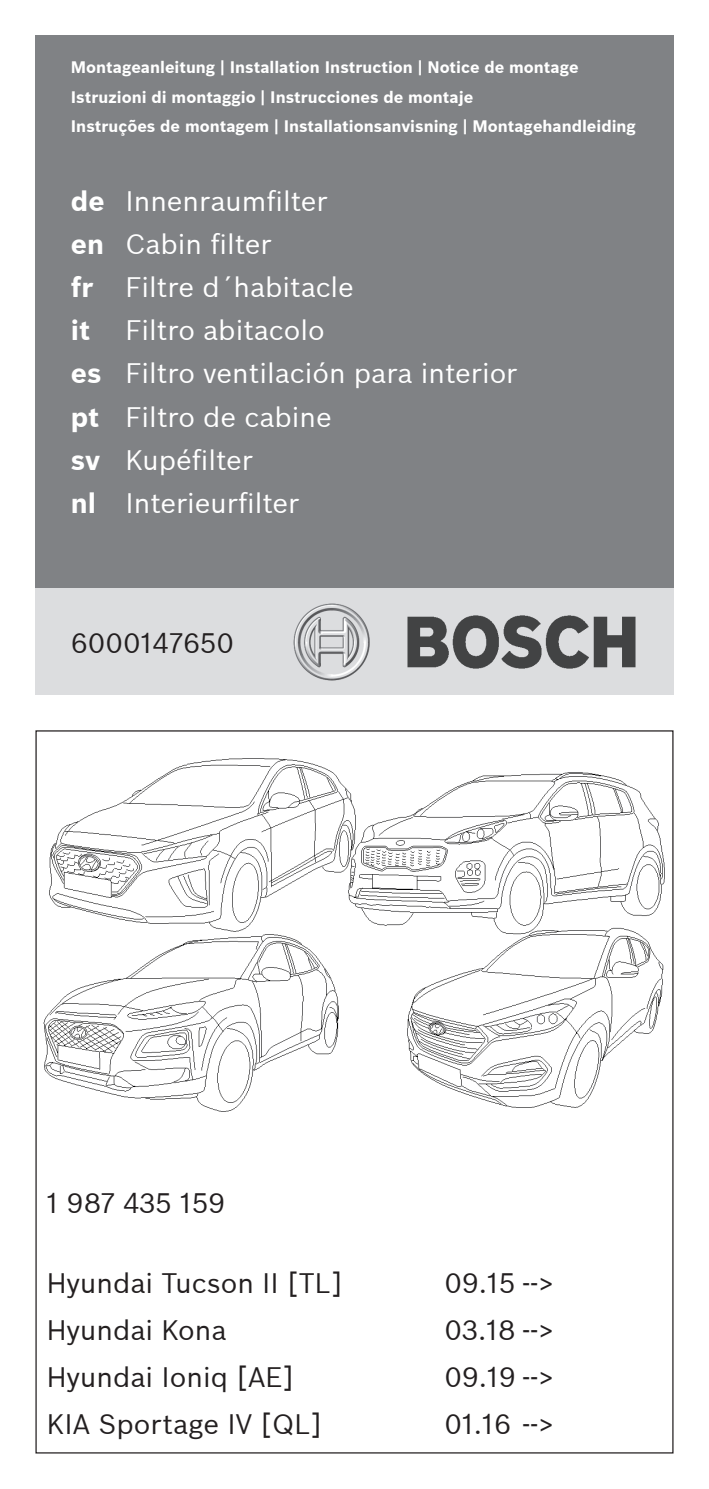
<style>
.page{position:relative;width:709px;height:1489px;background:#fff}
.page>*{position:absolute;margin:0;border:0;box-sizing:border-box;transform-origin:0 0}
.t1{font:27.5px/43px "Bosch Sans LF";color:#fff}
.t2{font:27.5px "Bosch Sans LF";color:#231f20}
.t3{font:700 16.25px/29.5px "Bosch Sans LF";color:#fff}
.s1{font-weight:700}
</style>
<div class="page">
<img style="left:43px;top:758px;width:622px;height:354px">
<div style="left:35px;top:35px;width:638px;height:553px;background:#808285"></div>
<div style="left:35px;top:588px;width:638px;height:106px;background:#dcdddf"></div>
<img style="left:293px;top:603px;width:343px;height:78px">
<p class="t3" style="left:71px;top:53px;width:566px">Montageanleitung | Installation Instruction | Notice de montage<br>Istruzioni di montaggio | Instrucciones de montaje<br>Instruções de montagem | Installationsanvisning | Montagehandleiding</p>
<h1 class="t1" style="left:71px;top:180px;width:284px"><span class="s1">de</span> Innenraumfilter <span class="s1">en</span> Cabin filter<br><span class="s1">fr</span> Filtre d´habitacle <span class="s1">it</span></h1>
<h1 class="t1" style="left:71px;top:309px;width:448px;text-indent:55px">Filtro abitacolo<br><span class="s1">es</span> Filtro ventilación para interior <span class="s1">pt</span> Filtro de cabine<br><span class="s1">sv</span> Kupéfilter<br><span class="s1">nl</span> Interieurfilter</h1>
<h1 class="t2" style="left:71px;top:626px;width:165px">6000147650</h1>
<h1 class="t2" style="left:47px;top:1185px;width:180px">1 987 435 159</h1>
<h1 class="t2" style="left:47px;top:1265px;width:297px">Hyundai Tucson II [TL]</h1>
<h1 class="t2" style="left:444px;top:1265px;width:111px">09.15 --&gt;</h1>
<h1 class="t2" style="left:47px;top:1312px;width:181px">Hyundai Kona</h1>
<h1 class="t2" style="left:444px;top:1312px;width:111px">03.18 --&gt;</h1>
<h1 class="t2" style="left:47px;top:1359px;width:249px">Hyundai Ioniq [AE]</h1>
<h1 class="t2" style="left:444px;top:1359px;width:111px">09.19 --&gt;</h1>
<h1 class="t2" style="left:47px;top:1407px;width:277px">KIA Sportage IV [QL]</h1>
<h1 class="t2" style="left:444px;top:1407px;width:111px">01.16 --&gt;</h1>
</div>
